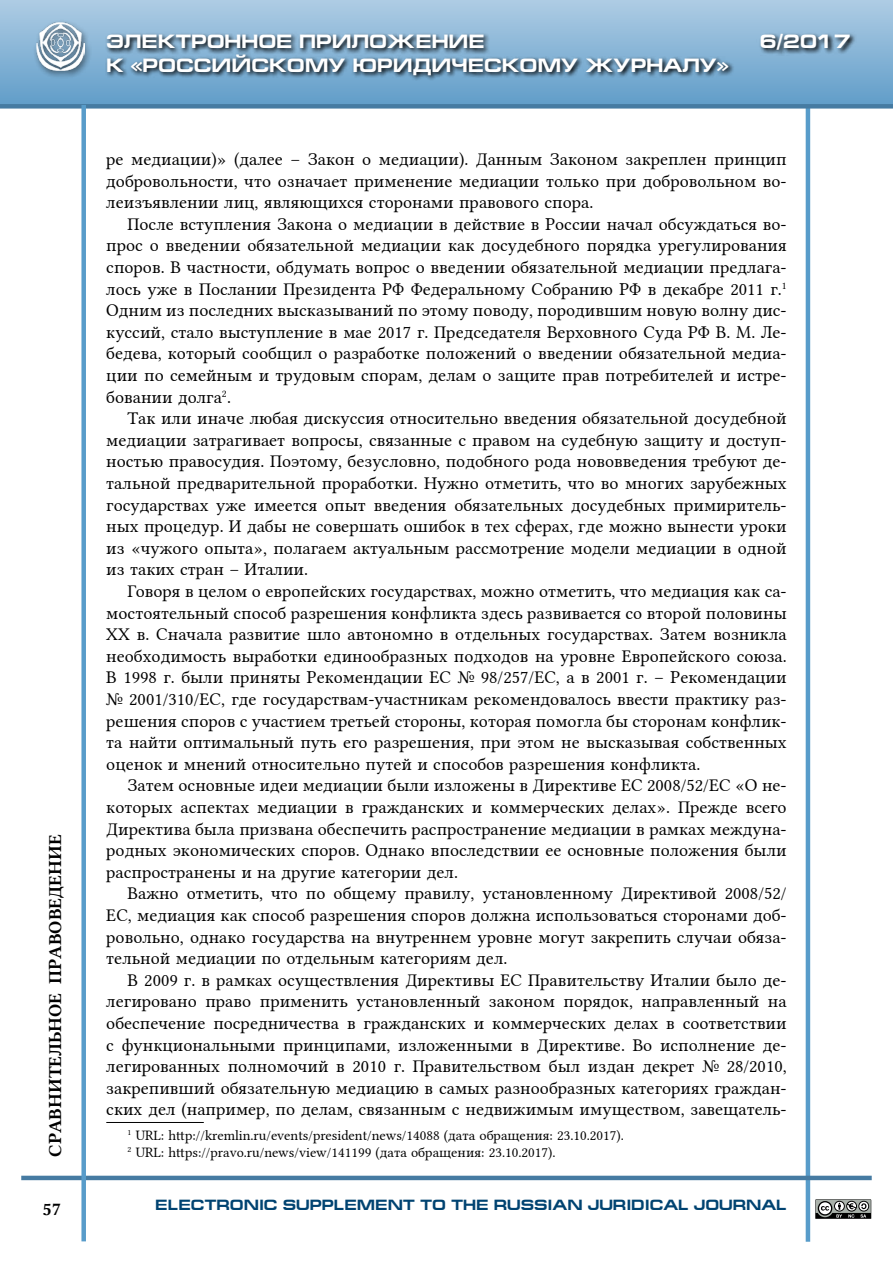
<style>
.page{position:relative;width:893px;height:1263px;background:#fff}
.page>*{position:absolute;margin:0;border:0;box-sizing:border-box;transform-origin:0 0}
.t1{font:700 19.5px "Europe Ext";color:#fff}
.t2{font:18px/21.6px "Lin Libertine";color:#000;text-align:justify}
.t3{font:18px "Lin Libertine B";color:#000}
.t4{font:700 15px "Europe Ext";color:#004371}
.t5{font:14.25px/17.1px "Lin Libertine";color:#000}
</style>
<div class="page">
<hr style="left:806px;top:91px;width:4px;height:1151px;background:#589cca">
<hr style="left:21px;top:1176px;width:851px;height:4px;background:#467ba2">
<div style="left:0;top:0;width:893px;height:106px;background:linear-gradient(to bottom,#aecce4,#619dc9)"></div>
<div style="left:0;top:104px;width:893px;height:5px;background:#467ba2"></div>
<div style="left:81px;top:105px;width:5px;height:1136px;background:#589cca"></div>
<div style="left:33px;top:19px;width:59px;height:60px;background:#000;opacity:.63"></div>
<img style="left:37px;top:23px;width:47px;height:47px">
<svg style="left:105px;top:31px;width:751px;height:50px"></svg>
<svg style="left:815px;top:1199px;width:57px;height:20px"></svg>
<hr style="left:106px;top:1122px;width:98px;height:1px;background:#000">
<p class="t3" style="left:43px;top:1157px;width:324px;rotate:-90deg">СРАВНИТЕЛЬНОЕ ПРАВОВЕДЕНИЕ</p>
<p class="t3" style="left:43px;top:1197px;width:20px">57</p>
<p class="t1" style="left:106px;top:31px;width:380px">ЭЛЕКТРОННОЕ ПРИЛОЖЕНИЕ</p>
<p class="t1" style="left:760px;top:31px;width:92px">6/2017</p>
<p class="t1" style="left:106px;top:54px;width:624px">К «РОССИЙСКОМУ ЮРИДИЧЕСКОМУ ЖУРНАЛУ»</p>
<p class="t2" style="left:106px;top:146px;width:682px">ре медиации)» (далее – Закон о медиации). Данным Законом закреплен принцип добровольности, что означает применение медиации только при добровольном во&shy;леизъявлении лиц, являющихся сторонами правового спора.</p>
<p class="t2" style="left:106px;top:211px;width:682px;text-indent:21px">После вступления Закона о медиации в действие в России начал обсуждаться во&shy;прос о введении обязательной медиации как досудебного порядка урегулирования споров. В частности, обдумать вопрос о введении обязательной медиации предлага&shy;лось уже в Послании Президента РФ Федеральному Собранию РФ в декабре 2011 г.<sup>1<br></sup>Одним из последних высказываний по этому поводу, породившим новую волну дис&shy;куссий, стало выступление в мае 2017 г. Председателя Верховного Суда РФ В. М. Ле&shy;бедева, который сообщил о разработке положений о введении обязательной медиа&shy;ции по семейным и трудовым спорам, делам о защите прав потребителей и истре&shy;бовании долга<sup>2</sup>.</p>
<p class="t2" style="left:106px;top:405px;width:682px;text-indent:21px">Так или иначе любая дискуссия относительно введения обязательной досудебной медиации затрагивает вопросы, связанные с правом на судебную защиту и доступ&shy;ностью правосудия. Поэтому, безусловно, подобного рода нововведения требуют де&shy;тальной предварительной проработки. Нужно отметить, что во многих зарубежных государствах уже имеется опыт введения обязательных досудебных примиритель&shy;ных процедур. И дабы не совершать ошибок в тех сферах, где можно вынести уроки из «чужого опыта», полагаем актуальным рассмотрение модели медиации в одной из таких стран – Италии.</p>
<p class="t2" style="left:106px;top:578px;width:682px;text-indent:21px">Говоря в целом о европейских государствах, можно отметить, что медиация как са&shy;мостоятельный способ разрешения конфликта здесь развивается со второй половины XX в. Сначала развитие шло автономно в отдельных государствах. Затем возникла необходимость выработки единообразных подходов на уровне Европейского союза.<br>В 1998 г. были приняты Рекомендации ЕС № 98/257/ЕС, а в 2001 г. – Рекомендации № 2001/310/ЕС, где государствам-участникам рекомендовалось ввести практику раз&shy;решения споров с участием третьей стороны, которая помогла бы сторонам конфлик&shy;та найти оптимальный путь его разрешения, при этом не высказывая собственных оценок и мнений относительно путей и способов разрешения конфликта.</p>
<p class="t2" style="left:106px;top:773px;width:682px;text-indent:21px">Затем основные идеи медиации были изложены в Директиве ЕС 2008/52/ЕС «О не&shy;которых аспектах медиации в гражданских и коммерческих делах». Прежде всего Директива была призвана обеспечить распространение медиации в рамках междуна&shy;родных экономических споров. Однако впоследствии ее основные положения были распространены и на другие категории дел.</p>
<p class="t2" style="left:106px;top:881px;width:682px;text-indent:21px">Важно отметить, что по общему правилу, установленному Директивой 2008/52/ ЕС, медиация как способ разрешения споров должна использоваться сторонами доб&shy;ровольно, однако государства на внутреннем уровне могут закрепить случаи обяза&shy;тельной медиации по отдельным категориям дел.</p>
<p class="t2" style="left:106px;top:967px;width:682px;text-indent:21px">В 2009 г. в рамках осуществления Директивы ЕС Правительству Италии было де&shy;легировано право применить установленный законом порядок, направленный на обеспечение посредничества в гражданских и коммерческих делах в соответствии с функциональными принципами, изложенными в Директиве. Во исполнение де&shy;легированных полномочий в 2010 г. Правительством был издан декрет № 28/2010, закрепивший обязательную медиацию в самых разнообразных категориях граждан&shy;ских дел (например, по делам, связанным с недвижимым имуществом, завещатель-</p>
<p class="t5" style="left:128px;top:1125px;width:498px"><sup>1</sup> URL: http://kremlin.ru/events/president/news/14088 (дата обращения: 23.10.2017).<br><sup>2</sup> URL: https://pravo.ru/news/view/141199 (дата обращения: 23.10.2017).</p>
<p class="t4" style="left:155px;top:1196px;width:633px">ELECTRONIC SUPPLEMENT TO THE RUSSIAN JURIDICAL JOURNAL</p>
</div>
